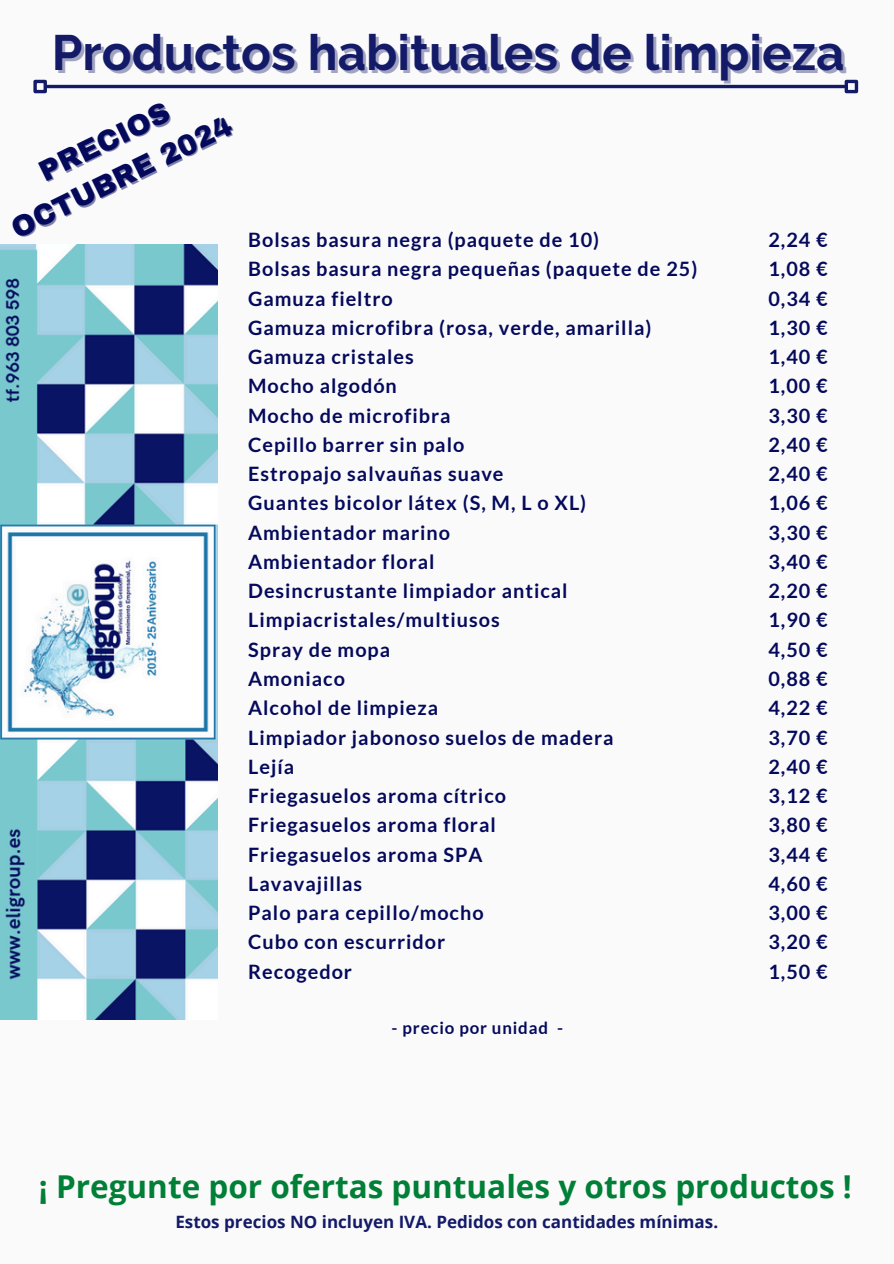
<style>
.page{position:relative;width:894px;height:1264px;background:#fff}
.page>*{position:absolute;margin:0;border:0;box-sizing:border-box;transform-origin:0 0}
.t1{font:700 49.5px "Raleway";color:#131a68}
.t2{font:700 31.5px "Open Sans";color:#008037}
.t3{font:900 28.65px "Archivo";color:#04095c}
.t4{font:700 19.8px/29.2px "Lato";letter-spacing:.05em;color:#04095c}
.t5{font:700 16.95px "Open Sans";color:#131a68}
.t6{font:700 16.8px "Lato";letter-spacing:.05em;color:#04095c}
</style>
<div class="page">
<div style="left:182px;top:0;width:711px;height:1263px;background:#fafafa"></div>
<img style="left:0;top:245px;width:217px;height:774px">
<hr style="left:46px;top:85px;width:799px;height:3px;background:#131a68">
<div style="left:33px;top:80px;width:14px;height:13px;border:3px solid #131a68"></div>
<div style="left:844px;top:80px;width:13px;height:13px;border:3px solid #131a68"></div>
<h1 class="t1" style="left:52px;top:24px;width:794px">Productos habituales de limpieza</h1>
<p class="t3" style="left:34px;top:159px;width:143px;rotate:-26deg">PRECIOS</p>
<h4 class="t3" style="left:6px;top:216px;width:243px;rotate:-26deg">OCTUBRE 2024</h4>
<h2 class="t4" style="left:248px;top:225px;width:450px">Bolsas basura negra (paquete de 10)<br>Bolsas basura negra pequeñas (paquete de 25)<br>Gamuza fieltro<br>Gamuza microfibra (rosa, verde, amarilla)<br>Gamuza cristales<br>Mocho algodón<br>Mocho de microfibra<br>Cepillo barrer sin palo<br>Estropajo salvauñas suave<br>Guantes bicolor látex (S, M, L o XL)<br>Ambientador marino<br>Ambientador floral<br>Desincrustante limpiador antical<br>Limpiacristales/multiusos<br>Spray de mopa<br>Amoniaco<br>Alcohol de limpieza<br>Limpiador jabonoso suelos de madera<br>Lejía<br>Friegasuelos aroma cítrico<br>Friegasuelos aroma floral<br>Friegasuelos aroma SPA<br>Lavavajillas<br>Palo para cepillo/mocho<br>Cubo con escurridor<br>Recogedor</h2>
<p class="t6" style="left:391px;top:1017px;width:173px">- precio por unidad -</p>
<p class="t4" style="left:768px;top:225px;width:61px;text-align:justify">2,24 € 1,08 € 0,34 € 1,30 € 1,40 € 1,00 € 3,30 € 2,40 € 2,40 € 1,06 € 3,30 € 3,40 € 2,20 € 1,90 € 4,50 € 0,88 € 4,22 € 3,70 € 2,40 € 3,12 € 3,80 € 3,44 € 4,60 € 3,00 € 3,20 € 1,50 €</p>
<p class="t2" style="left:39px;top:1164px;width:814px">¡ Pregunte por ofertas puntuales y otros productos !</p>
<h4 class="t5" style="left:175px;top:1209px;width:544px">Estos precios NO incluyen IVA. Pedidos con cantidades mínimas.</h4>
</div>
